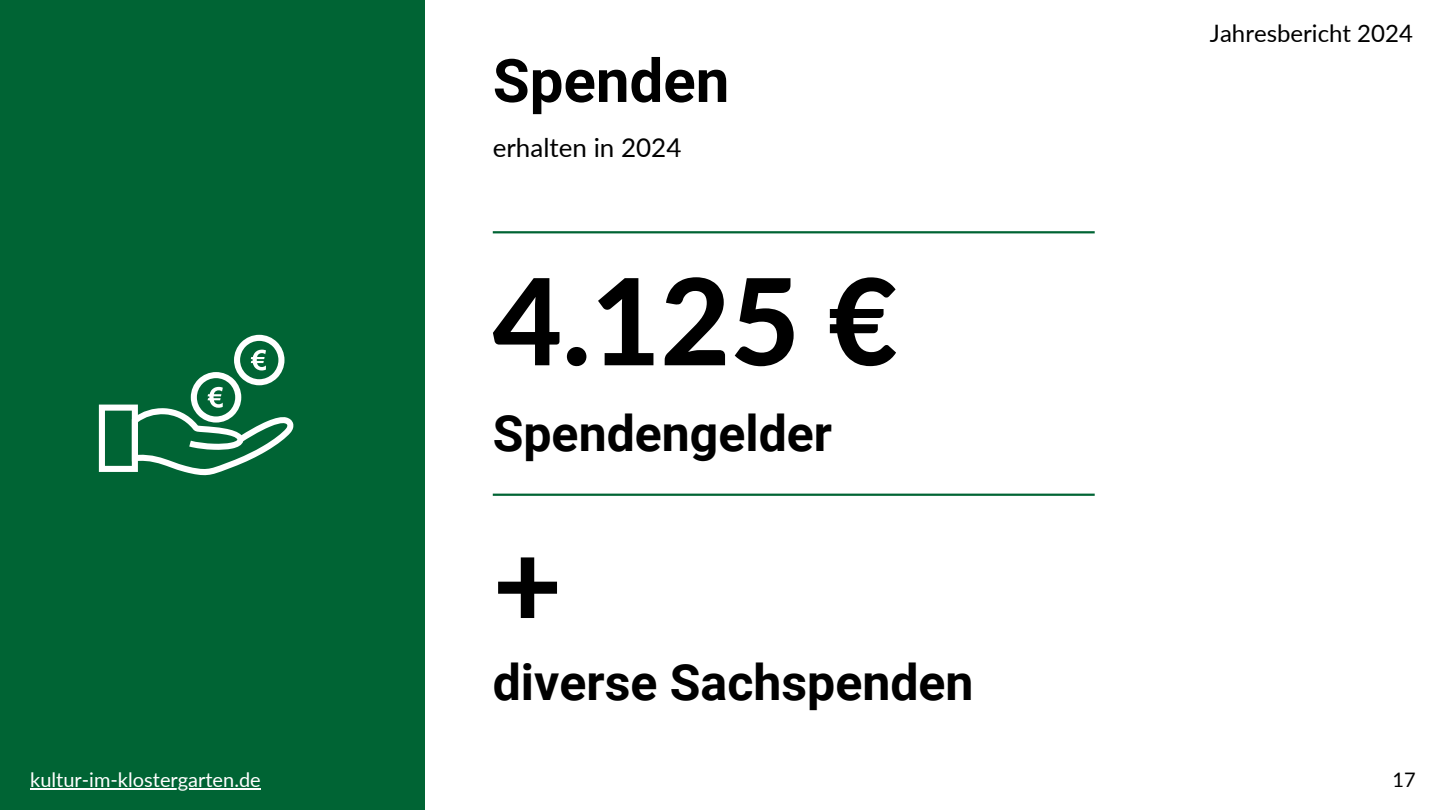
<style>
.page{position:relative;width:1440px;height:810px;background:#fff}
.page>*{position:absolute;margin:0;border:0;box-sizing:border-box;transform-origin:0 0}
.t1{font:800 120px/262.7px "Lato";color:#000}
.t2{font:700 60px "Roboto";color:#000}
.t3{font:700 50px "Roboto";color:#000}
.t4{font:26px "Lato";color:#000}
.t5{font:24px "Lato";color:#000}
.t6{font:20px "Lato";color:#fff}
.t7{font:20px "Lato";color:#000}
</style>
<div class="page">
<div style="left:0;top:0;width:425px;height:810px;background:#006434"></div>
<hr style="left:493px;top:231px;width:602px;height:2px;background:#006434">
<hr style="left:493px;top:494px;width:602px;height:2px;background:#006434">
<svg style="left:99px;top:335px;width:194px;height:140px"></svg>
<hr style="left:30px;top:789px;width:231px;height:1px;background:#fff">
<p class="t6" style="left:30px;top:765px;width:232px">kultur-im-klostergarten.de</p>
<p class="t2" style="left:493px;top:39px;width:238px">Spenden</p>
<p class="t4" style="left:493px;top:129px;width:190px">erhalten in 2024</p>
<h1 class="t1" style="left:493px;top:185px;width:407px">4.125 € +</h1>
<p class="t3" style="left:493px;top:398px;width:341px">Spendengelder</p>
<p class="t3" style="left:493px;top:647px;width:482px">diverse Sachspenden</p>
<p class="t5" style="left:1210px;top:16px;width:205px">Jahresbericht 2024</p>
<p class="t7" style="left:1392px;top:765px;width:25px">17</p>
</div>
